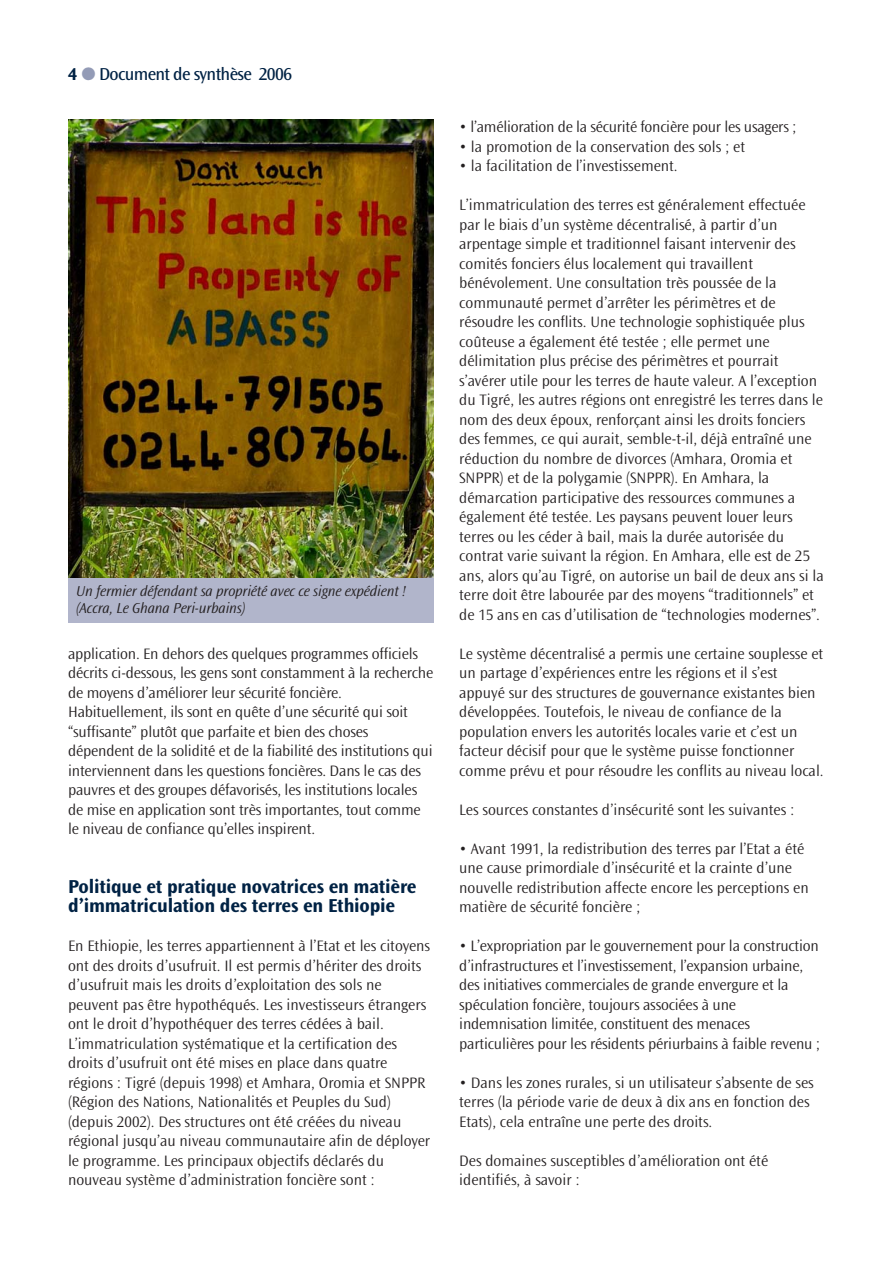
<style>
.page{position:relative;width:893px;height:1263px;background:#fff}
.page>*{position:absolute;margin:0;border:0;box-sizing:border-box;transform-origin:0 0}
.t1{font:700 19.5px/19.5px "Ocean Sans";letter-spacing:-.01em;color:#024}
.t2{font:18px "Ocean Sans";letter-spacing:-.035em;color:#024}
.t3{font:300 15.75px/19.5px "Ocean Sans";color:#231f20}
.t4{font:italic 300 15px/17.2px "Ocean Sans";letter-spacing:-.01em;color:#231f20}
.s1{font-weight:700}
.s2{color:#939bb6}
</style>
<div class="page">
<img style="left:68px;top:119px;width:366px;height:459px">
<div style="left:68px;top:578px;width:366px;height:44px;background:#b1b5cb"></div>
<p class="t2" style="left:68px;top:67px;width:226px"><span class="s1">4</span> <span class="s2">●</span> Document de synthèse 2006</p>
<p class="t4" style="left:76px;top:583px;width:331px">Un fermier défendant sa propriété avec ce signe expédient ! (Accra, Le Ghana Peri-urbains)</p>
<p class="t3" style="left:68px;top:645px;width:367px">application. En dehors des quelques programmes officiels décrits ci-dessous, les gens sont constamment à la recherche de moyens d’améliorer leur sécurité foncière.<br>Habituellement, ils sont en quête d’une sécurité qui soit “suffisante” plutôt que parfaite et bien des choses dépendent de la solidité et de la fiabilité des institutions qui interviennent dans les questions foncières. Dans le cas des pauvres et des groupes défavorisés, les institutions locales de mise en application sont très importantes, tout comme le niveau de confiance qu’elles inspirent.</p>
<p class="t1" style="left:68px;top:878px;width:350px">Politique et pratique novatrices en matière d’immatriculation des terres en Ethiopie</p>
<p class="t3" style="left:68px;top:937px;width:364px">En Ethiopie, les terres appartiennent à l’Etat et les citoyens ont des droits d’usufruit. Il est permis d’hériter des droits d’usufruit mais les droits d’exploitation des sols ne peuvent pas être hypothéqués. Les investisseurs étrangers ont le droit d’hypothéquer des terres cédées à bail.<br>L’immatriculation systématique et la certification des droits d’usufruit ont été mises en place dans quatre régions : Tigré (depuis 1998) et Amhara, Oromia et SNPPR (Région des Nations, Nationalités et Peuples du Sud) (depuis 2002). Des structures ont été créées du niveau régional jusqu’au niveau communautaire afin de déployer le programme. Les principaux objectifs déclarés du nouveau système d’administration foncière sont :</p>
<p class="t3" style="left:459px;top:118px;width:339px">• l’amélioration de la sécurité foncière pour les usagers ;</p>
<p class="t3" style="left:459px;top:138px;width:287px">• la promotion de la conservation des sols ; et</p>
<p class="t3" style="left:459px;top:157px;width:220px">• la facilitation de l’investissement.</p>
<p class="t3" style="left:459px;top:196px;width:366px">L’immatriculation des terres est généralement effectuée par le biais d’un système décentralisé, à partir d’un arpentage simple et traditionnel faisant intervenir des comités fonciers élus localement qui travaillent bénévolement. Une consultation très poussée de la communauté permet d’arrêter les périmètres et de résoudre les conflits. Une technologie sophistiquée plus coûteuse a également été testée ; elle permet une délimitation plus précise des périmètres et pourrait s’avérer utile pour les terres de haute valeur. A l’exception du Tigré, les autres régions ont enregistré les terres dans le nom des deux époux, renforçant ainsi les droits fonciers des femmes, ce qui aurait, semble-t-il, déjà entraîné une réduction du nombre de divorces (Amhara, Oromia et SNPPR) et de la polygamie (SNPPR). En Amhara, la démarcation participative des ressources communes a également été testée. Les paysans peuvent louer leurs terres ou les céder à bail, mais la durée autorisée du contrat varie suivant la région. En Amhara, elle est de 25 ans, alors qu’au Tigré, on autorise un bail de deux ans si la terre doit être labourée par des moyens “traditionnels” et de 15 ans en cas d’utilisation de “technologies modernes”.</p>
<p class="t3" style="left:459px;top:645px;width:366px">Le système décentralisé a permis une certaine souplesse et un partage d’expériences entre les régions et il s’est appuyé sur des structures de gouvernance existantes bien développées. Toutefois, le niveau de confiance de la population envers les autorités locales varie et c’est un facteur décisif pour que le système puisse fonctionner comme prévu et pour résoudre les conflits au niveau local.</p>
<p class="t3" style="left:459px;top:801px;width:337px">Les sources constantes d’insécurité sont les suivantes :</p>
<p class="t3" style="left:459px;top:840px;width:351px">• Avant 1991, la redistribution des terres par l’Etat a été une cause primordiale d’insécurité et la crainte d’une nouvelle redistribution affecte encore les perceptions en matière de sécurité foncière ;</p>
<p class="t3" style="left:459px;top:937px;width:362px">• L’expropriation par le gouvernement pour la construction d’infrastructures et l’investissement, l’expansion urbaine, des initiatives commerciales de grande envergure et la spéculation foncière, toujours associées à une indemnisation limitée, constituent des menaces particulières pour les résidents périurbains à faible revenu ;</p>
<p class="t3" style="left:459px;top:1074px;width:356px">• Dans les zones rurales, si un utilisateur s’absente de ses terres (la période varie de deux à dix ans en fonction des<br>Etats), cela entraîne une perte des droits.</p>
<p class="t3" style="left:459px;top:1152px;width:310px">Des domaines susceptibles d’amélioration ont été identifiés, à savoir :</p>
</div>
